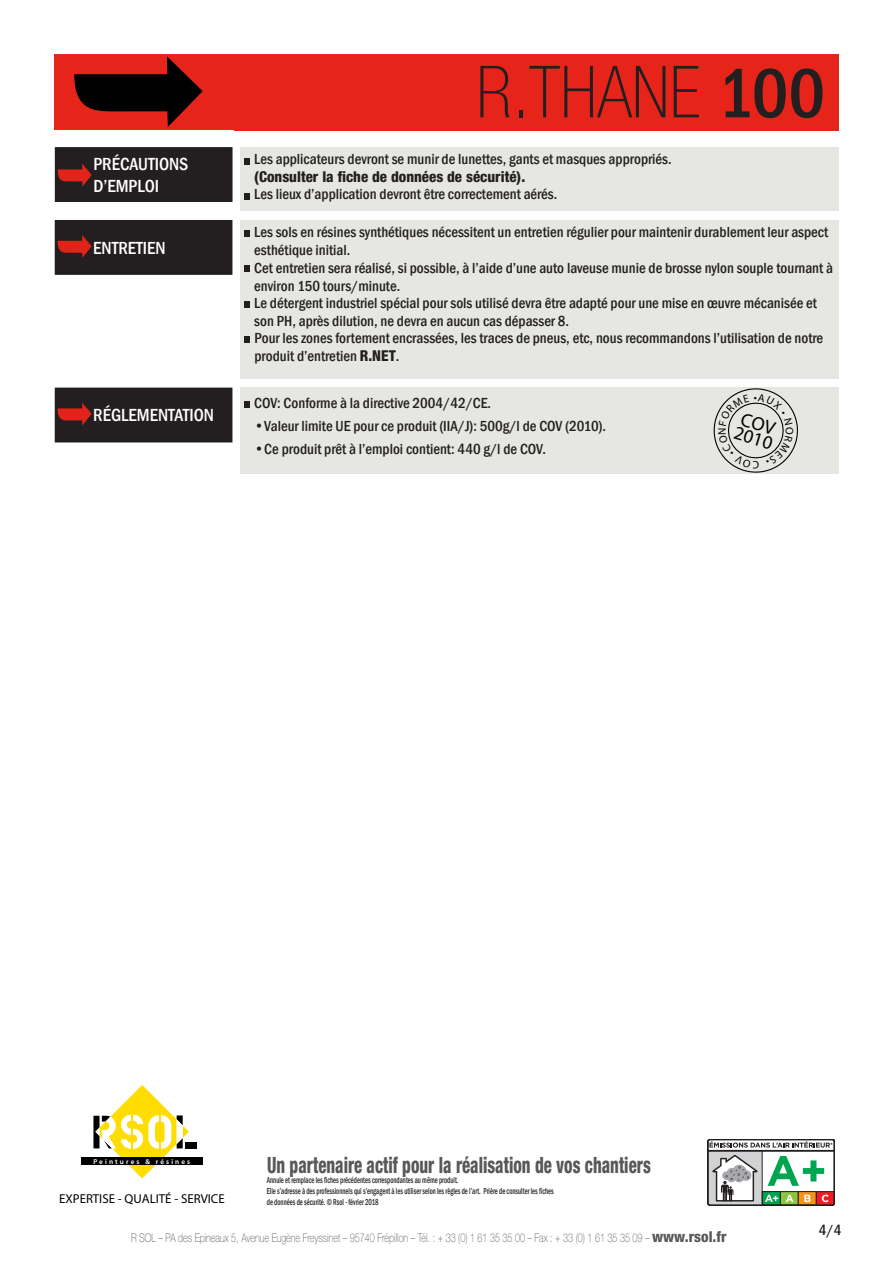
<style>
.page{position:relative;width:893px;height:1263px;background:#fff}
.page>*{position:absolute;margin:0;border:0;box-sizing:border-box;transform-origin:0 0}
.t1{font:100 condensed 72px "Helvetica Neue LT Std";color:#231f20}
.t2{font:800 condensed 22.5px "Helvetica Neue LT Std";color:#57585a;scale:.75 1}
.t3{font:19.2px "Times";color:#000}
.t4{font:500 condensed 18px "Franklin Gothic";color:#fff}
.t5{font:500 condensed 15px/18px "Franklin Gothic";color:#231f20}
.t6{font:800 condensed 15px "Helvetica Neue LT Std";color:#231f20}
.t7{font:700 condensed 12.9px "Helvetica Neue";color:#000}
.t8{font:100 12px "Helvetica Neue LT Std";color:#57585a;scale:.75 1}
.t9{font:11.1px "Times";color:#000}
.t10{font:500 condensed 9px/10.8px "Franklin Gothic";color:#231f20;scale:.75 1}
.t11{font:600 7.2px "Myriad Pro";letter-spacing:.3em;color:#fff}
.s1{font-family:"Franklin Gothic";font-weight:500}
.s2{font-family:"Helvetica Neue LT Std";font-weight:800}
.s3{font-weight:800;font-stretch:condensed;font-size:15px}
</style>
<div class="page">
<svg style="left:707px;top:1139px;width:128px;height:67px"></svg>
<div style="left:241px;top:388px;width:598px;height:86px;background:#e6e6e2"></div>
<div style="left:241px;top:220px;width:598px;height:158px;background:#e6e6e2"></div>
<div style="left:240px;top:147px;width:599px;height:64px;background:#e6e6e2"></div>
<div style="left:54px;top:54px;width:785px;height:76px;background:#e72419"></div>
<svg style="left:74px;top:56px;width:129px;height:71px"></svg>
<div style="left:185px;top:1142px;width:12px;height:6px;background:#000"></div>
<svg style="left:93px;top:1085px;width:96px;height:93px"></svg>
<div style="left:82px;top:1157px;width:121px;height:8px;background:#000"></div>
<div style="left:56px;top:221px;width:176px;height:53px;background:#231f20"></div>
<div style="left:55px;top:220px;width:177px;height:55px;border:2px solid #231f20"></div>
<svg style="left:58px;top:235px;width:34px;height:22px"></svg>
<svg style="left:244px;top:230px;width:5px;height:6px"></svg>
<div style="left:56px;top:388px;width:176px;height:54px;background:#231f20"></div>
<svg style="left:58px;top:403px;width:34px;height:21px"></svg>
<svg style="left:244px;top:401px;width:5px;height:6px"></svg>
<div style="left:56px;top:148px;width:176px;height:53px;background:#231f20"></div>
<div style="left:55px;top:147px;width:178px;height:55px;border:2px solid #231f20"></div>
<svg style="left:58px;top:164px;width:34px;height:21px"></svg>
<svg style="left:244px;top:158px;width:5px;height:7px"></svg>
<svg style="left:244px;top:193px;width:5px;height:7px"></svg>
<svg style="left:244px;top:265px;width:5px;height:7px"></svg>
<svg style="left:244px;top:301px;width:5px;height:6px"></svg>
<div style="left:244px;top:336px;width:6px;height:7px;background:#231f20"></div>
<svg style="left:713px;top:388px;width:85px;height:85px"></svg>
<p class="t4" style="left:93px;top:152px;width:97px">PRÉCAUTIONS</p>
<p class="t4" style="left:93px;top:174px;width:67px">D’EMPLOI</p>
<p class="t4" style="left:93px;top:236px;width:74px">ENTRETIEN</p>
<p class="t4" style="left:93px;top:403px;width:122px">RÉGLEMENTATION</p>
<p class="t1" style="left:476px;top:52px;width:351px">R.THANE <span class="s1">100</span></p>
<p class="t5" style="left:254px;top:150px;width:419px">Les applicateurs devront se munir de lunettes, gants et masques appropriés.</p>
<p class="t6" style="left:254px;top:167px;width:272px">(Consulter la fiche de données de sécurité).</p>
<p class="t5" style="left:254px;top:185px;width:305px">Les lieux d’application devront être correctement aérés.</p>
<p class="t5" style="left:254px;top:223px;width:575px">Les sols en résines synthétiques nécessitent un entretien régulier pour maintenir durablement leur aspect esthétique initial.</p>
<p class="t5" style="left:254px;top:258px;width:580px">Cet entretien sera réalisé, si possible, à l’aide d’une auto laveuse munie de brosse nylon souple tournant à environ 150 tours/minute.</p>
<p class="t5" style="left:254px;top:294px;width:564px">Le détergent industriel spécial pour sols utilisé devra être adapté pour une mise en œuvre mécanisée et son PH, après dilution, ne devra en aucun cas dépasser 8.</p>
<p class="t5" style="left:254px;top:329px;width:570px">Pour les zones fortement encrassées, les traces de pneus, etc, nous recommandons l’utilisation de notre produit d’entretien <span class="s2">R.NET</span>.</p>
<p class="t5" style="left:254px;top:394px;width:238px">COV: Conforme à la directive 2004/42/CE.</p>
<p class="t5" style="left:254px;top:417px;width:353px">•Valeur limite UE pour ce produit (IIA/J): 500g/l de COV (2010).</p>
<p class="t5" style="left:254px;top:440px;width:293px">•Ce produit prêt à l’emploi contient: 440 g/l de COV.</p>
<p class="t9" style="left:754px;top:390px;width:5px">•</p>
<p class="t3" style="left:738px;top:421px;width:41px;rotate:16deg">2010</p>
<p class="t9" style="left:715px;top:434px;width:9px;rotate:-90deg">N</p>
<p class="t9" style="left:759px;top:471px;width:8px;rotate:-180deg">C</p>
<p class="t9" style="left:796px;top:427px;width:9px;rotate:90deg">O</p>
<p class="t11" style="left:93px;top:1157px;width:98px">Peintures &amp; résines</p>
<p class="t7" style="left:59px;top:1191px;width:167px">EXPERTISE - QUALITÉ - SERVICE</p>
<p class="t2" style="left:267px;top:1150px;width:513px">Un partenaire actif pour la réalisation de vos chantiers</p>
<p class="t10" style="left:267px;top:1175px;width:384px">Annule et remplace les fiches précédentes correspondantes au même produit.<br>Elle s’adresse à des professionnels qui s’engagent à les utiliser selon les règles de l’art. Prière de consulter les fiches de données de sécurité. © Rsol - février 2018</p>
<p class="t8" style="left:131px;top:1231px;width:795px">R SOL – PA des Epineaux 5, Avenue Eugène Freyssinet – 95740 Frépillon – Tél. : + 33 (0) 1 61 35 35 00 – Fax : + 33 (0) 1 61 35 35 09 – <span class="s3">www.rsol.fr</span></p>
<p class="t5" style="left:819px;top:1220px;width:24px">4/4</p>
</div>
